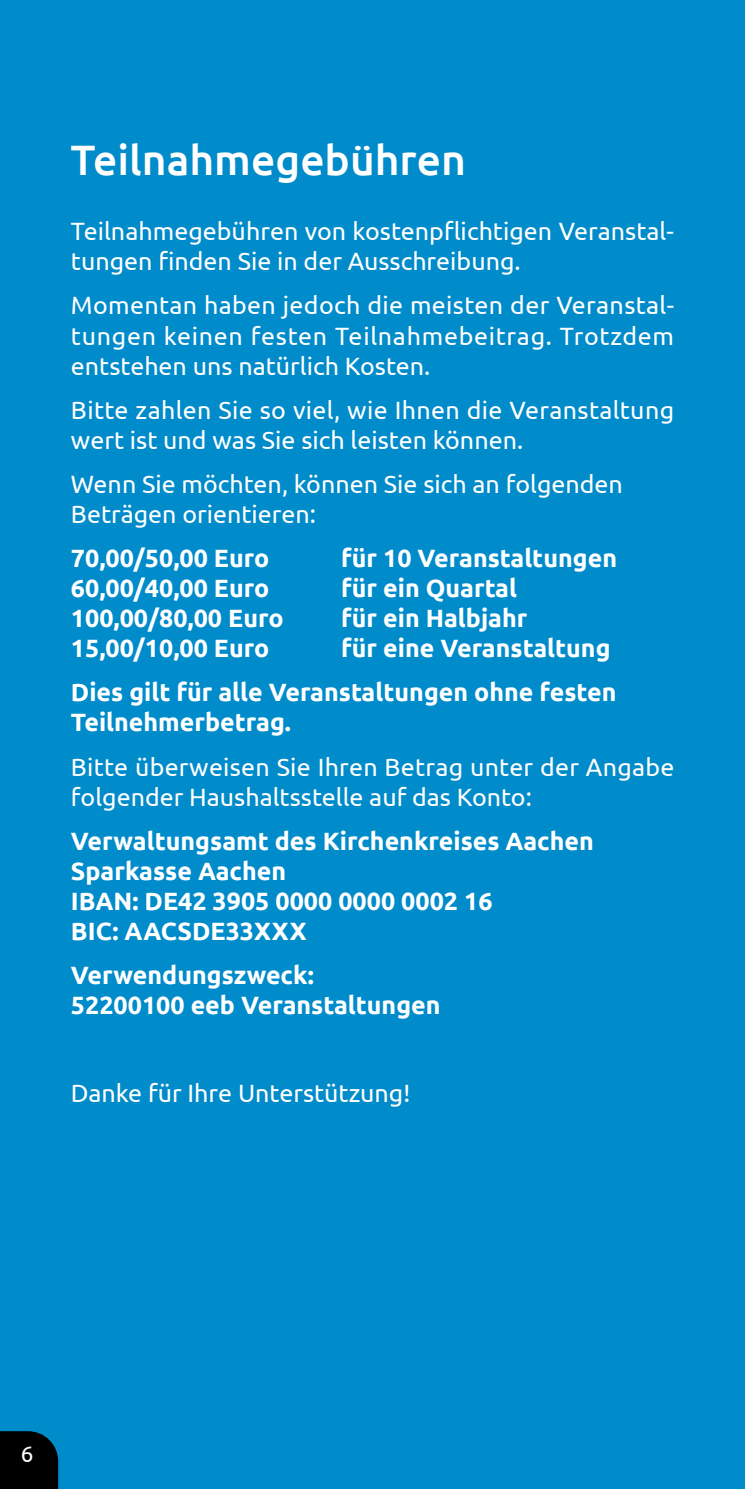
<style>
.page{position:relative;width:745px;height:1489px;background:#fff}
.page>*{position:absolute;margin:0;border:0;box-sizing:border-box;transform-origin:0 0}
.t1{font:500 42.5px "Ubuntu";color:#fff}
.t2{font:25px/30px "Ubuntu";color:#fff}
.t3{font:700 25px/30px "Ubuntu";color:#fff}
.t4{font:22.5px "Ubuntu";color:#fff}
</style>
<div class="page">
<div style="left:0;top:0;width:744px;height:1488px;background:#008bcb"></div>
<svg style="left:0;top:1431px;width:58px;height:57px;background:#00080c"></svg>
<h1 class="t1" style="left:71px;top:133px;width:396px">Teilnahmegebühren</h1>
<p class="t2" style="left:71px;top:215px;width:604px">Teilnahmegebühren von kostenpflichtigen Veranstal&shy;tungen finden Sie in der Ausschreibung.</p>
<p class="t2" style="left:71px;top:290px;width:604px;text-align:justify">Momentan haben jedoch die meisten der Veranstal&shy;tungen keinen festen Teilnahmebeitrag. Trotzdem entstehen uns natürlich Kosten.</p>
<p class="t2" style="left:71px;top:394px;width:604px">Bitte zahlen Sie so viel, wie Ihnen die Veranstaltung wert ist und was Sie sich leisten können.</p>
<p class="t2" style="left:71px;top:468px;width:553px">Wenn Sie möchten, können Sie sich an folgenden<br>Beträgen orientieren:</p>
<p class="t3" style="left:71px;top:543px;width:200px">70,00/50,00 Euro</p>
<p class="t3" style="left:341px;top:543px;width:277px">für 10 Veranstaltungen</p>
<p class="t3" style="left:71px;top:573px;width:200px">60,00/40,00 Euro</p>
<p class="t3" style="left:341px;top:573px;width:177px">für ein Quartal</p>
<p class="t3" style="left:71px;top:603px;width:214px">100,00/80,00 Euro</p>
<p class="t3" style="left:341px;top:603px;width:187px">für ein Halbjahr</p>
<p class="t3" style="left:71px;top:633px;width:200px">15,00/10,00 Euro</p>
<p class="t3" style="left:71px;top:625px;width:547px;line-height:44.2px;text-align:right">für eine Veranstaltung<br>Dies gilt für alle Veranstaltungen ohne festen</p>
<p class="t3" style="left:71px;top:707px;width:221px">Teilnehmerbetrag.</p>
<p class="t2" style="left:71px;top:751px;width:604px">Bitte überweisen Sie Ihren Betrag unter der Angabe folgender Haushaltsstelle auf das Konto:</p>
<p class="t3" style="left:71px;top:825px;width:524px">Verwaltungsamt des Kirchenkreises Aachen<br>Sparkasse Aachen<br>IBAN: DE42 3905 0000 0000 0002 16<br>BIC: AACSDE33XXX</p>
<p class="t3" style="left:71px;top:959px;width:371px">Verwendungszweck:<br>52200100 eeb Veranstaltungen</p>
<p class="t2" style="left:71px;top:1077px;width:340px">Danke für Ihre Unterstützung!</p>
<p class="t4" style="left:21px;top:1439px;width:14px">6</p>
</div>
